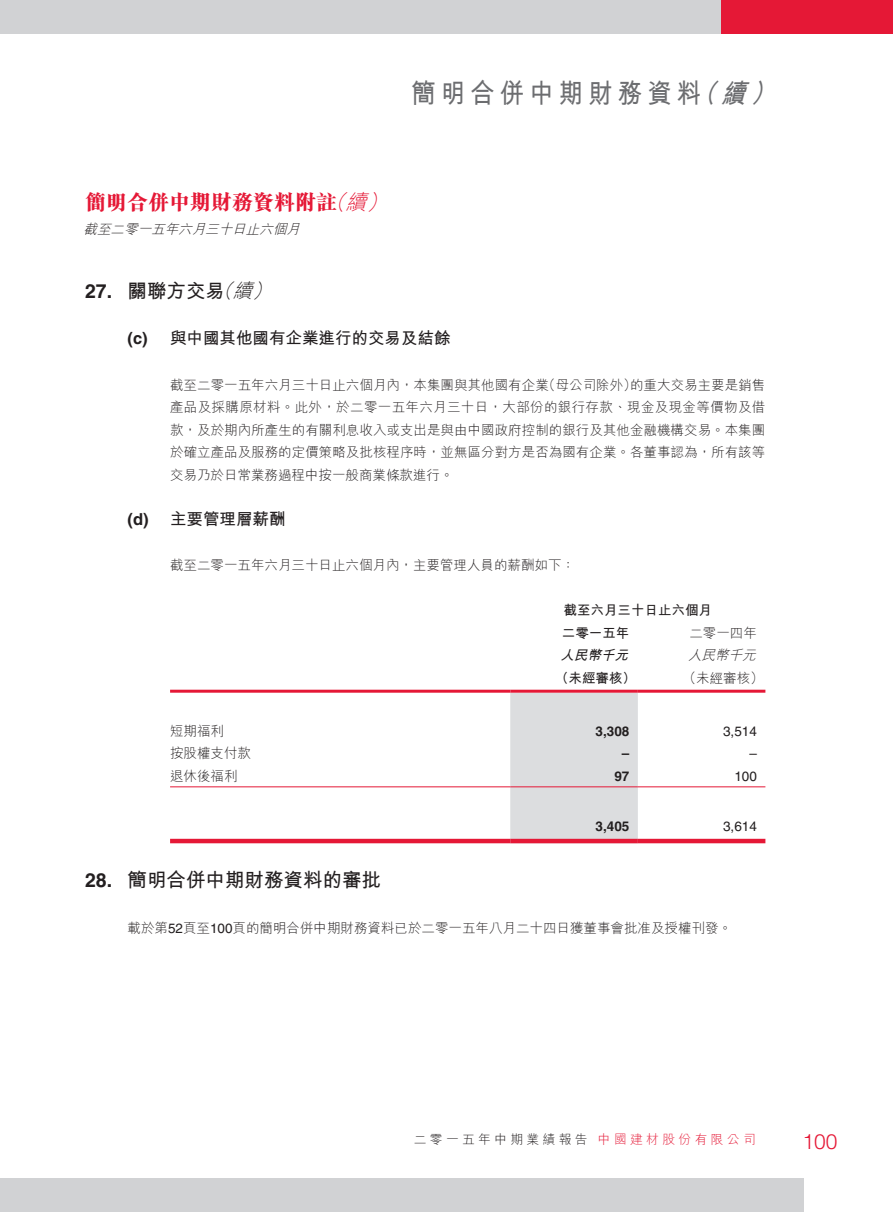
<style>
.page{position:relative;width:893px;height:1212px;background:#fff}
.page>*{position:absolute;margin:0;border:0;box-sizing:border-box;transform-origin:0 0}
.t1{font:700 27px "M Hei HK";letter-spacing:.215em;color:#6c6d70;scale:.9 1}
.t2{font:italic 700 27px "M Hei HK";color:#6c6d70;scale:.9 1}
.t3{font:800 21px "M Sung HK";color:#e51836}
.t4{font:300 21px "Helvetica LT Std";color:#e51836}
.t5{font:italic 300 21px "M Hei HK";color:#e51836}
.t6{font:700 19.5px "M Hei HK";color:#231f20}
.t7{font:700 19.5px "Helvetica LT Std";color:#231f20}
.t8{font:italic 300 19.5px "M Hei HK";color:#231f20}
.t9{font:700 16.5px "M Hei HK";color:#231f20}
.t10{font:700 16.5px "Helvetica LT Std";color:#231f20}
.t11{font:300 13.5px/22.5px "M Hei HK";color:#231f20}
.t12{font:700 13.5px "M Hei HK";color:#231f20}
.t13{font:italic 300 13.5px "M Hei HK";color:#231f20}
.t14{font:13.5px "Helvetica LT Std";color:#231f20}
.t15{font:700 13.5px "Helvetica LT Std";color:#231f20}
.t16{font:italic 700 13.5px "M Hei HK";color:#231f20}
.t17{font:300 12.75px "M Hei HK";letter-spacing:.265em;color:#231f20}
.t18{font:300 12.75px "M Hei HK";letter-spacing:.265em;color:#e51836}
.s1{font-family:"M Hei HK";font-weight:300;font-style:italic}
.s2{font-weight:300;font-style:italic}
.s3{font-family:"Helvetica LT Std";font-weight:400}
</style>
<div class="page">
<div style="left:0;top:1178px;width:804px;height:34px;background:#d1d2d4"></div>
<div style="left:0;top:0;width:722px;height:34px;background:#d1d2d4"></div>
<div style="left:721px;top:0;width:172px;height:34px;background:#e51836"></div>
<div style="left:510px;top:693px;width:128px;height:146px;background:#dcdddf"></div>
<hr style="left:170px;top:690px;width:340px;height:3px;background:#e51836">
<hr style="left:510px;top:690px;width:128px;height:3px;background:#e51836">
<hr style="left:638px;top:690px;width:127px;height:3px;background:#e51836">
<hr style="left:170px;top:786px;width:340px;height:1px;background:#e51836">
<hr style="left:510px;top:786px;width:128px;height:1px;background:#e51836">
<hr style="left:638px;top:786px;width:127px;height:1px;background:#e51836">
<hr style="left:170px;top:839px;width:340px;height:4px;background:#e51836">
<hr style="left:510px;top:839px;width:128px;height:4px;background:#e51836">
<hr style="left:638px;top:839px;width:127px;height:4px;background:#e51836">
<h1 class="t1" style="left:411px;top:73px;width:324px">簡明合併中期財務資料</h1>
<h1 class="t2" style="left:691px;top:73px;width:39px">（</h1>
<h1 class="t2" style="left:750px;top:73px;width:39px">(</h1>
<h1 class="t2" style="left:721px;top:73px;width:39px">續</h1>
<h2 class="t3" style="left:85px;top:192px;width:288px">簡明合併中期財務資料附註<span class="s1">續</span></h2>
<h2 class="t5" style="left:324px;top:192px;width:28px">（</h2>
<h2 class="t5" style="left:366px;top:192px;width:28px">(</h2>
<p class="t13" style="left:84px;top:222px;width:221px">截至二零一五年六月三十日止六個月</p>
<h3 class="t7" style="left:85px;top:279px;width:29px">27.</h3>
<h3 class="t6" style="left:128px;top:277px;width:131px">關聯方交易<span class="s2">續</span></h3>
<h3 class="t8" style="left:213px;top:281px;width:26px">（</h3>
<h3 class="t8" style="left:252px;top:281px;width:26px">(</h3>
<h3 class="t7" style="left:85px;top:868px;width:29px">28.</h3>
<p class="t10" style="left:128px;top:328px;width:22px">c( )</p>
<p class="t10" style="left:128px;top:509px;width:23px">d( )</p>
<p class="t9" style="left:170px;top:326px;width:282px">與中國其他國有企業進行的交易及結餘</p>
<p class="t11" style="left:542px;top:373px;width:96px">（母公司除外）</p>
<p class="t11" style="left:170px;top:373px;width:597px">截至二零一五年六月三十日止六個月內，本集團與其他國有企業<br>產品及採購原材料。此外，於二零一五年六月三十日，大部份的銀行存款、現金及現金等價物及借款，及於期內所產生的有關利息收入或支出是與由中國政府控制的銀行及其他金融機構交易。本集團於確立產品及服務的定價策略及批核程序時，並無區分對方是否為國有企業。各董事認為，所有該等交易乃於日常業務過程中按一般商業條款進行。</p>
<p class="t9" style="left:170px;top:507px;width:117px">主要管理層薪酬</p>
<p class="t11" style="left:630px;top:373px;width:137px">的重大交易主要是銷售</p>
<p class="t11" style="left:170px;top:554px;width:406px">截至二零一五年六月三十日止六個月內，主要管理人員的薪酬如下：</p>
<p class="t12" style="left:564px;top:601px;width:150px">截至六月三十日止六個月</p>
<p class="t11" style="left:689px;top:621px;width:69px">二零一四年</p>
<p class="t12" style="left:562px;top:623px;width:69px">二零一五年</p>
<p class="t11" style="left:170px;top:719px;width:55px">短期福利</p>
<p class="t11" style="left:170px;top:742px;width:82px">按股權支付款</p>
<p class="t11" style="left:170px;top:764px;width:69px">退休後福利</p>
<p class="t16" style="left:560px;top:646px;width:74px">人民幣千元</p>
<p class="t13" style="left:688px;top:648px;width:73px">人民幣千元</p>
<p class="t12" style="left:555px;top:668px;width:82px">（未經審核）</p>
<p class="t11" style="left:683px;top:666px;width:82px">（未經審核(</p>
<p class="t15" style="left:596px;top:723px;width:35px">3,308</p>
<p class="t14" style="left:723px;top:723px;width:35px">3,514</p>
<p class="t15" style="left:622px;top:745px;width:9px">–</p>
<p class="t14" style="left:749px;top:746px;width:9px">–</p>
<p class="t15" style="left:614px;top:768px;width:17px">97</p>
<p class="t14" style="left:734px;top:768px;width:24px">100</p>
<p class="t15" style="left:596px;top:817px;width:35px">3,405</p>
<p class="t14" style="left:723px;top:818px;width:35px">3,614</p>
<h3 class="t6" style="left:128px;top:866px;width:255px">簡明合併中期財務資料的審批</h3>
<p class="t11" style="left:128px;top:917px;width:606px">載於第<span class="s3">52</span>頁至<span class="s3">100</span>頁的簡明合併中期財務資料已於二零一五年八月二十四日獲董事會批准及授權刊發。</p>
<p class="t17" style="left:414px;top:1133px;width:175px">二零一五年中期業績報告</p>
<p class="t18" style="left:598px;top:1133px;width:159px">中國建材股份有限公司</p>
<h2 class="t4" style="left:802px;top:1129px;width:37px">100</h2>
</div>
